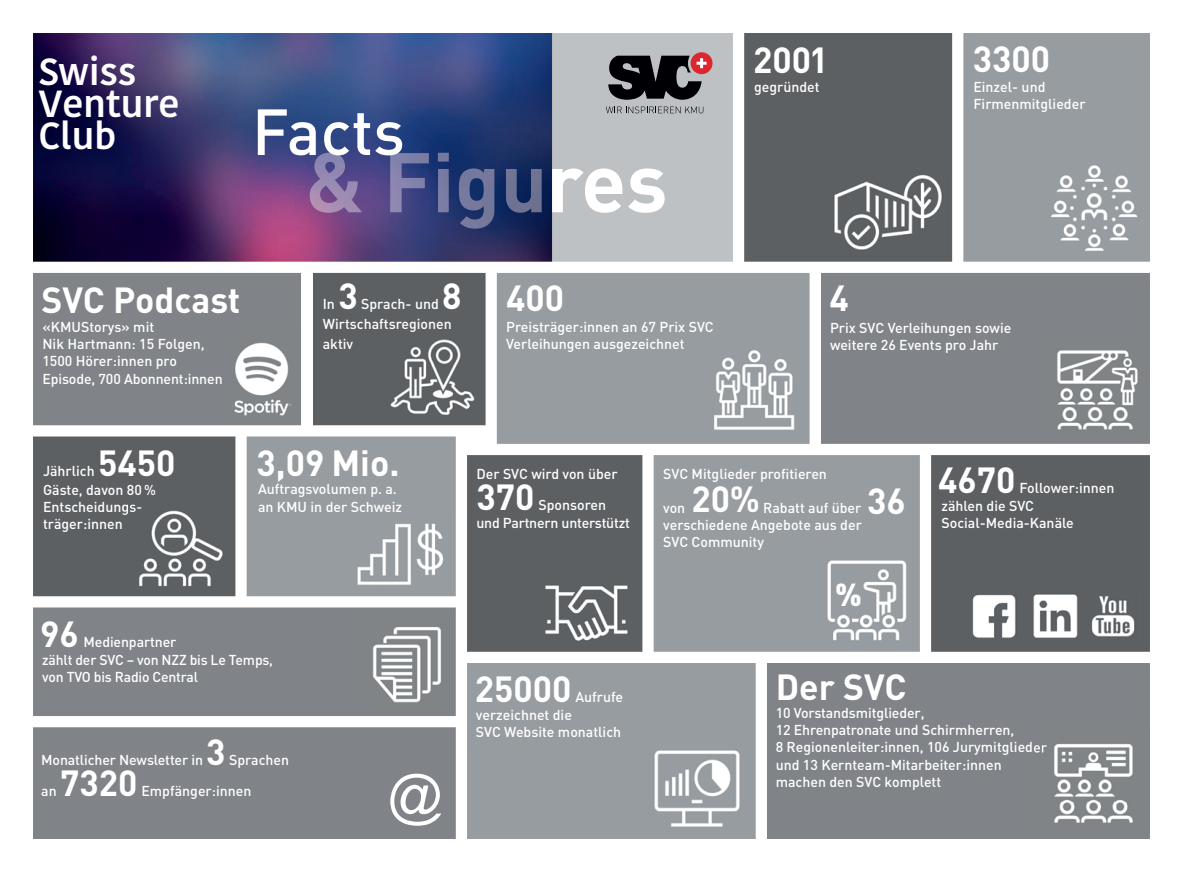
<style>
.page{position:relative;width:1183px;height:872px;background:#fff}
.page>*{position:absolute;margin:0;border:0;box-sizing:border-box;transform-origin:0 0}
.t1{font:700 83.1px "DIN";color:#fff}
.t2{font:500 64.05px "DIN";color:#fff}
.t3{font:55.35px "Arial";color:#fff}
.t4{font:600 37.65px/32.1px "Kohinoor Devanagari";color:#fff}
.t5{font:700 35.85px "DIN";color:#fff}
.t6{font:900 31.5px "DIN";color:#fff}
.t7{font:500 14.25px/17.1px "DIN";color:#fff}
</style>
<div class="page">
<div style="left:820px;top:269px;width:330px;height:187px;background:#808387"></div>
<div style="left:493px;top:269px;width:322px;height:181px;background:#979ca0"></div>
<div style="left:309px;top:269px;width:183px;height:160px;background:#5d6063"></div>
<div style="left:21px;top:269px;width:289px;height:160px;background:#808387"></div>
<div style="left:743px;top:33px;width:223px;height:234px;background:#5d6063"></div>
<div style="left:957px;top:33px;width:193px;height:234px;background:#979ca0"></div>
<div style="left:18px;top:20px;width:714px;height:252px;background:#bdc1c3"></div>
<img style="left:34px;top:34px;width:518px;height:228px">
<img style="left:834px;top:175px;width:108px;height:75px">
<img style="left:1051px;top:165px;width:87px;height:86px">
<img style="left:390px;top:339px;width:85px;height:76px">
<img style="left:714px;top:350px;width:81px;height:80px">
<img style="left:1057px;top:350px;width:81px;height:80px">
<div style="left:23px;top:429px;width:219px;height:173px;background:#5d6063"></div>
<img style="left:139px;top:507px;width:84px;height:80px">
<img style="left:123px;top:504px;width:18px;height:11px">
<div style="left:243px;top:429px;width:216px;height:172px;background:#979ca0"></div>
<img style="left:357px;top:523px;width:86px;height:62px">
<div style="left:461px;top:450px;width:185px;height:207px;background:#5d6063"></div>
<img style="left:545px;top:585px;width:83px;height:56px">
<div style="left:648px;top:450px;width:278px;height:207px;background:#979ca0"></div>
<div style="left:925px;top:450px;width:225px;height:207px;background:#5d6063"></div>
<div style="left:23px;top:602px;width:436px;height:237px;background:#808387"></div>
<img style="left:373px;top:627px;width:68px;height:76px">
<div style="left:461px;top:656px;width:299px;height:184px;background:#979ca0"></div>
<div style="left:766px;top:656px;width:384px;height:184px;background:#808387"></div>
<img style="left:654px;top:750px;width:86px;height:77px">
<img style="left:827px;top:560px;width:80px;height:81px">
<div style="left:835px;top:571px;width:27px;height:41px;background:#979ca0"></div>
<div style="left:11px;top:262px;width:1148px;height:11px;background:#fff"></div>
<div style="left:461px;top:444px;width:707px;height:11px;background:#fff"></div>
<div style="left:485px;top:269px;width:11px;height:181px;background:#fff"></div>
<div style="left:455px;top:429px;width:12px;height:422px;background:#fff"></div>
<div style="left:235px;top:429px;width:11px;height:174px;background:#fff"></div>
<div style="left:459px;top:652px;width:709px;height:11px;background:#fff"></div>
<div style="left:18px;top:425px;width:475px;height:11px;background:#fff"></div>
<div style="left:11px;top:596px;width:445px;height:11px;background:#fff"></div>
<div style="left:18px;top:716px;width:445px;height:11px;background:#fff"></div>
<div style="left:809px;top:267px;width:11px;height:184px;background:#fff"></div>
<div style="left:951px;top:15px;width:12px;height:254px;background:#fff"></div>
<div style="left:919px;top:448px;width:11px;height:209px;background:#fff"></div>
<div style="left:642px;top:448px;width:11px;height:209px;background:#fff"></div>
<div style="left:755px;top:656px;width:11px;height:201px;background:#fff"></div>
<img style="left:309px;top:153px;width:232px;height:76px">
<img style="left:1046px;top:744px;width:87px;height:79px">
<img style="left:1034px;top:745px;width:12px;height:8px">
<div style="left:732px;top:20px;width:12px;height:249px;background:#fff"></div>
<div style="left:301px;top:265px;width:12px;height:169px;background:#fff"></div>
<img style="left:972px;top:594px;width:44px;height:44px">
<img style="left:1033px;top:594px;width:44px;height:44px">
<img style="left:1092px;top:596px;width:43px;height:41px">
<div style="left:690px;top:52px;width:22px;height:22px;background:#dd2730;border-radius:50%"></div>
<svg style="left:608px;top:56px;width:98px;height:44px"></svg>
<svg style="left:606px;top:107px;width:97px;height:6px"></svg>
<img style="left:234px;top:342px;width:57px;height:74px">
<div style="left:0;top:0;width:1182px;height:872px;border:33px solid #fff"></div>
<h3 class="t4" style="left:38px;top:56px;width:143px">Swiss<br>Venture<br>Club</h3>
<h2 class="t2" style="left:252px;top:91px;width:154px">Facts</h2>
<h3 class="t5" style="left:41px;top:276px;width:200px">SVC Podcast</h3>
<p class="t7" style="left:42px;top:318px;width:182px">«KMUStorys» mit<br>Nik Hartmann: 15 Folgen,<br>1500 Hörer:innen pro<br>Episode, 700 Abonnent:innen</p>
<h3 class="t5" style="left:442px;top:273px;width:21px">8</h3>
<p class="t7" style="left:323px;top:313px;width:130px;line-height:19.8px">Wirtschaftsregionen aktiv</p>
<h3 class="t5" style="left:338px;top:273px;width:21px">3</h3>
<p class="t7" style="left:361px;top:295px;width:79px">Sprach- und</p>
<p class="t7" style="left:323px;top:295px;width:14px">In</p>
<h1 class="t1" style="left:546px;top:128px;width:123px">res</h1>
<h3 class="t5" style="left:506px;top:274px;width:59px">400</h3>
<p class="t7" style="left:506px;top:318px;width:209px">Preisträger:innen an 67 Prix SVC<br>Verleihungen ausgezeichnet</p>
<h3 class="t5" style="left:972px;top:35px;width:79px">3300</h3>
<h3 class="t5" style="left:752px;top:36px;width:77px">2001</h3>
<p class="t7" style="left:753px;top:77px;width:67px">gegründet</p>
<p class="t7" style="left:973px;top:77px;width:114px">Einzel- und<br>Firmenmitglieder</p>
<h3 class="t5" style="left:829px;top:275px;width:21px">4</h3>
<p class="t7" style="left:829px;top:319px;width:183px">Prix SVC Verleihungen sowie weitere 26 Events pro Jahr</p>
<h3 class="t5" style="left:98px;top:440px;width:79px">5450</h3>
<h3 class="t5" style="left:256px;top:440px;width:144px">3,09 Mio.</h3>
<p class="t7" style="left:258px;top:479px;width:146px;line-height:18px">Auftragsvolumen p. a. an KMU in der Schweiz</p>
<h3 class="t5" style="left:691px;top:476px;width:70px">20 %</h3>
<p class="t7" style="left:43px;top:462px;width:53px">Jährlich</p>
<p class="t7" style="left:476px;top:464px;width:143px">Der SVC wird von über</p>
<h3 class="t5" style="left:476px;top:474px;width:59px">370</h3>
<p class="t7" style="left:663px;top:465px;width:165px">SVC Mitglieder profitieren</p>
<p class="t7" style="left:663px;top:498px;width:24px">von</p>
<p class="t7" style="left:43px;top:480px;width:114px">Gäste, davon 80 %<br>Entscheidungs&shy;träger:innen</p>
<h3 class="t5" style="left:867px;top:478px;width:40px">36</h3>
<p class="t7" style="left:476px;top:496px;width:155px;line-height:17.7px;text-indent:62px">Sponsoren und Partnern unterstützt</p>
<p class="t7" style="left:663px;top:498px;width:200px;text-align:justify;text-indent:100px">Rabatt auf über verschiedene Angebote aus der SVC Community</p>
<h3 class="t5" style="left:40px;top:610px;width:40px">96</h3>
<p class="t7" style="left:42px;top:631px;width:232px;line-height:18.6px;text-indent:41px">Medienpartner<br>zählt der SVC – von NZZ bis Le Temps,</p>
<p class="t7" style="left:42px;top:668px;width:157px">von TVO bis Radio Central</p>
<h3 class="t5" style="left:474px;top:665px;width:98px">25000</h3>
<p class="t7" style="left:575px;top:687px;width:49px">Aufrufe</p>
<h3 class="t6" style="left:835px;top:573px;width:28px">%</h3>
<h3 class="t5" style="left:775px;top:663px;width:132px">Der SVC</h3>
<h3 class="t5" style="left:937px;top:457px;width:79px">4670</h3>
<p class="t7" style="left:941px;top:479px;width:175px;text-indent:78px">Follower:innen zählen die SVC<br>Social-Media-Kanäle</p>
<h3 class="t5" style="left:206px;top:728px;width:21px">3</h3>
<p class="t7" style="left:229px;top:750px;width:62px">Sprachen</p>
<p class="t7" style="left:41px;top:750px;width:163px">Monatlicher Newsletter in</p>
<h3 class="t5" style="left:60px;top:759px;width:79px">7320</h3>
<p class="t7" style="left:141px;top:781px;width:111px">Empfänger:innen</p>
<p class="t7" style="left:41px;top:781px;width:17px">an</p>
<h3 class="t3" style="left:387px;top:758px;width:57px">@</h3>
<p class="t7" style="left:476px;top:706px;width:147px">verzeichnet die<br>SVC Website monatlich</p>
<p class="t7" style="left:775px;top:704px;width:272px">10 Vorstandsmitglieder,<br>12 Ehrenpatronate und Schirmherren,<br>8 Regionenleiter:innen, 106 Jurymitglieder und 13 Kernteam-Mitarbeiter:innen machen den SVC komplett</p>
</div>
